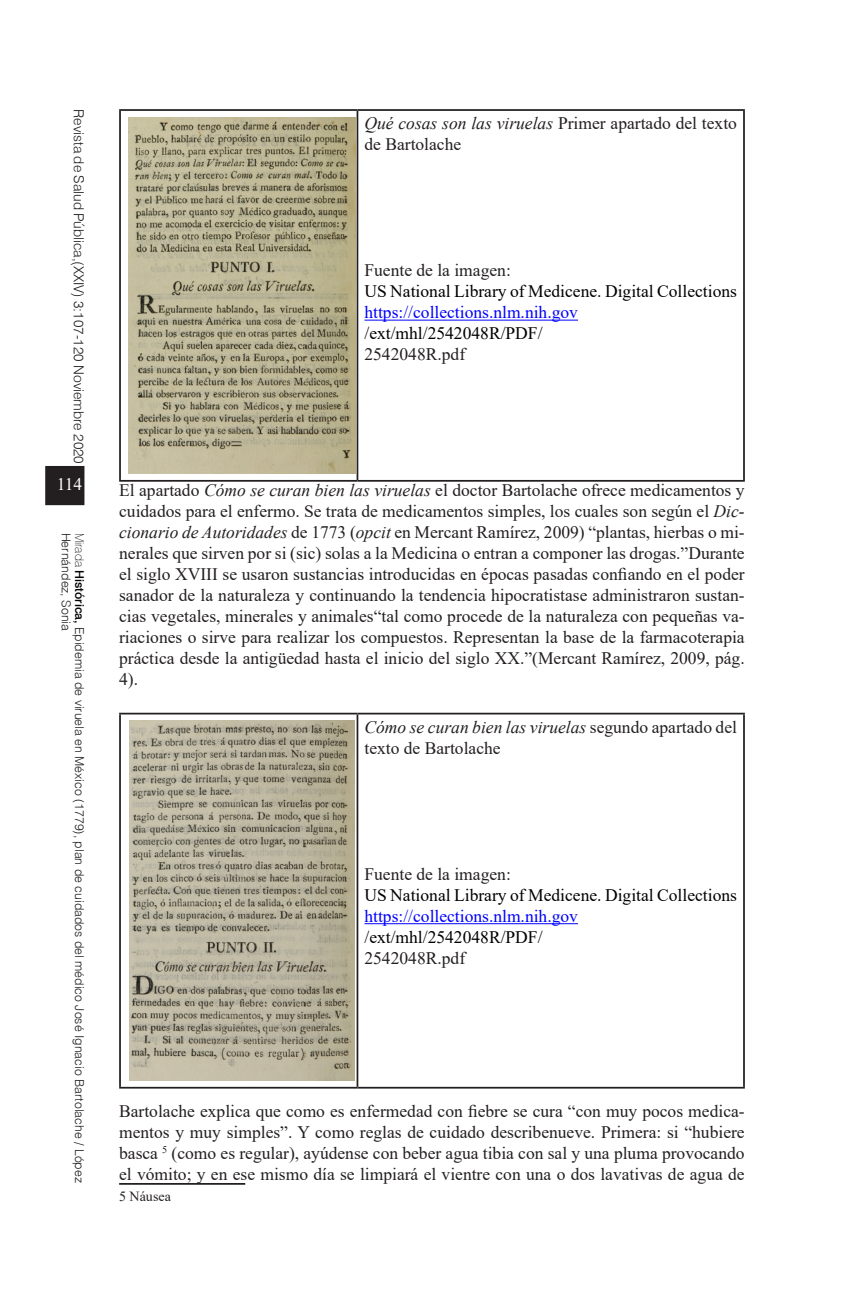
<style>
.page{position:relative;width:844px;height:1290px;background:#fff}
.page>*{position:absolute;margin:0;border:0;box-sizing:border-box;transform-origin:0 0}
.t1{font:17.5px/21px "Times New Roman";color:#231f20}
.t2{font:17.5px "Times New Roman";color:#000}
.t3{font:17.5px "Times New Roman";color:#00f}
.t4{font:17.5px "Times New Roman";color:#fff}
.t5{font:300 14px "Swiss 721 BT";color:#231f20}
.t6{font:14px "Times New Roman";color:#231f20}
.t7{font:12.25px/13.3px "Switzerland Light Plain";color:#231f20}
.s1{font-family:"Swiss 721 BT";font-weight:100;color:#000}
.s2{font-family:"Swiss 721 BT";font-weight:500;color:#000}
.s3{font-style:italic}
</style>
<div class="page">
<div style="left:46px;top:467px;width:38px;height:37px;background:#231f20"></div>
<div style="left:45px;top:466px;width:39px;height:39px;border:2px solid #231f20"></div>
<hr style="left:119px;top:109px;width:238px;height:2px;background:#231f20">
<hr style="left:119px;top:111px;width:2px;height:369px;background:#231f20">
<hr style="left:357px;top:109px;width:387px;height:2px;background:#231f20">
<hr style="left:356px;top:111px;width:2px;height:369px;background:#231f20">
<hr style="left:743px;top:111px;width:1px;height:369px;background:#231f20">
<hr style="left:119px;top:480px;width:238px;height:2px;background:#231f20">
<hr style="left:357px;top:480px;width:387px;height:2px;background:#231f20">
<img style="left:129px;top:117px;width:226px;height:357px">
<hr style="left:364px;top:320px;width:214px;height:1px;background:#00f">
<hr style="left:119px;top:713px;width:238px;height:1px;background:#231f20">
<hr style="left:119px;top:714px;width:2px;height:373px;background:#231f20">
<hr style="left:357px;top:713px;width:387px;height:1px;background:#231f20">
<hr style="left:356px;top:714px;width:2px;height:373px;background:#231f20">
<hr style="left:743px;top:714px;width:1px;height:373px;background:#231f20">
<hr style="left:119px;top:1087px;width:238px;height:1px;background:#231f20">
<hr style="left:357px;top:1087px;width:387px;height:1px;background:#231f20">
<img style="left:130px;top:720px;width:224px;height:361px">
<hr style="left:364px;top:923px;width:214px;height:1px;background:#00f">
<hr style="left:119px;top:1183px;width:126px;height:2px;background:#231f20">
<p class="t5" style="left:87px;top:109px;width:356px;rotate:90deg">Revista de Salud Pública,(XXIV) 3:107-120 Noviembre 2020</p>
<p class="t4" style="left:57px;top:472px;width:27px">114</p>
<p class="t7" style="left:86px;top:532px;width:652px;rotate:90deg"><span class="s1">Mirada</span> <span class="s2">Histórica,</span> Epidemia de viruela en México (1779), plan de cuidados del médico José Ignacio Bartolache / López<br>Hernández, Sonia</p>
<p class="t1" style="left:364px;top:112px;width:374px"><span class="s3">Qué cosas son las viruelas</span> Primer apartado del texto de Bartolache</p>
<p class="t1" style="left:364px;top:259px;width:148px">Fuente de la imagen:</p>
<p class="t2" style="left:364px;top:279px;width:374px">US National Library of Medicene. Digital Collections</p>
<p class="t3" style="left:364px;top:300px;width:215px">https://collections.nlm.nih.gov</p>
<p class="t2" style="left:364px;top:321px;width:179px">/ext/mhl/2542048R/PDF/</p>
<p class="t1" style="left:364px;top:343px;width:102px">2542048R.pdf</p>
<p class="t1" style="left:119px;top:479px;width:627px;text-align:justify">El apartado <span class="s3">Cómo se curan bien las viruelas</span> el doctor Bartolache ofrece medicamentos y cuidados para el enfermo. Se trata de medicamentos simples, los cuales son según el <span class="s3">Dic&shy;cionario de Autoridades</span> de 1773 (<span class="s3">opcit</span> en Mercant Ramírez, 2009) “plantas, hierbas o mi&shy;nerales que sirven por si (sic) solas a la Medicina o entran a componer las drogas.”Durante el siglo XVIII se usaron sustancias introducidas en épocas pasadas confiando en el poder sanador de la naturaleza y continuando la tendencia hipocratistase administraron sustan&shy;cias vegetales, minerales y animales“tal como procede de la naturaleza con pequeñas va&shy;riaciones o sirve para realizar los compuestos. Representan la base de la farmacoterapia práctica desde la antigüedad hasta el inicio del siglo XX.”(Mercant Ramírez, 2009, pág.<br>4).</p>
<p class="t1" style="left:364px;top:716px;width:374px"><span class="s3">Cómo se curan bien las viruelas</span> segundo apartado del texto de Bartolache</p>
<p class="t1" style="left:364px;top:863px;width:148px">Fuente de la imagen:</p>
<p class="t2" style="left:364px;top:882px;width:374px">US National Library of Medicene. Digital Collections</p>
<p class="t3" style="left:364px;top:903px;width:215px">https://collections.nlm.nih.gov</p>
<p class="t2" style="left:364px;top:924px;width:179px">/ext/mhl/2542048R/PDF/</p>
<p class="t1" style="left:364px;top:947px;width:102px">2542048R.pdf</p>
<p class="t1" style="left:119px;top:1099px;width:627px;text-align:justify">Bartolache explica que como es enfermedad con fiebre se cura “con muy pocos medica&shy;mentos y muy simples”. Y como reglas de cuidado describenueve. Primera: si “hubiere basca <sup>5</sup> (como es regular), ayúdense con beber agua tibia con sal y una pluma provocando el vómito; y en ese mismo día se limpiará el vientre con una o dos lavativas de agua de</p>
<p class="t6" style="left:119px;top:1186px;width:53px">5 Náusea</p>
</div>
